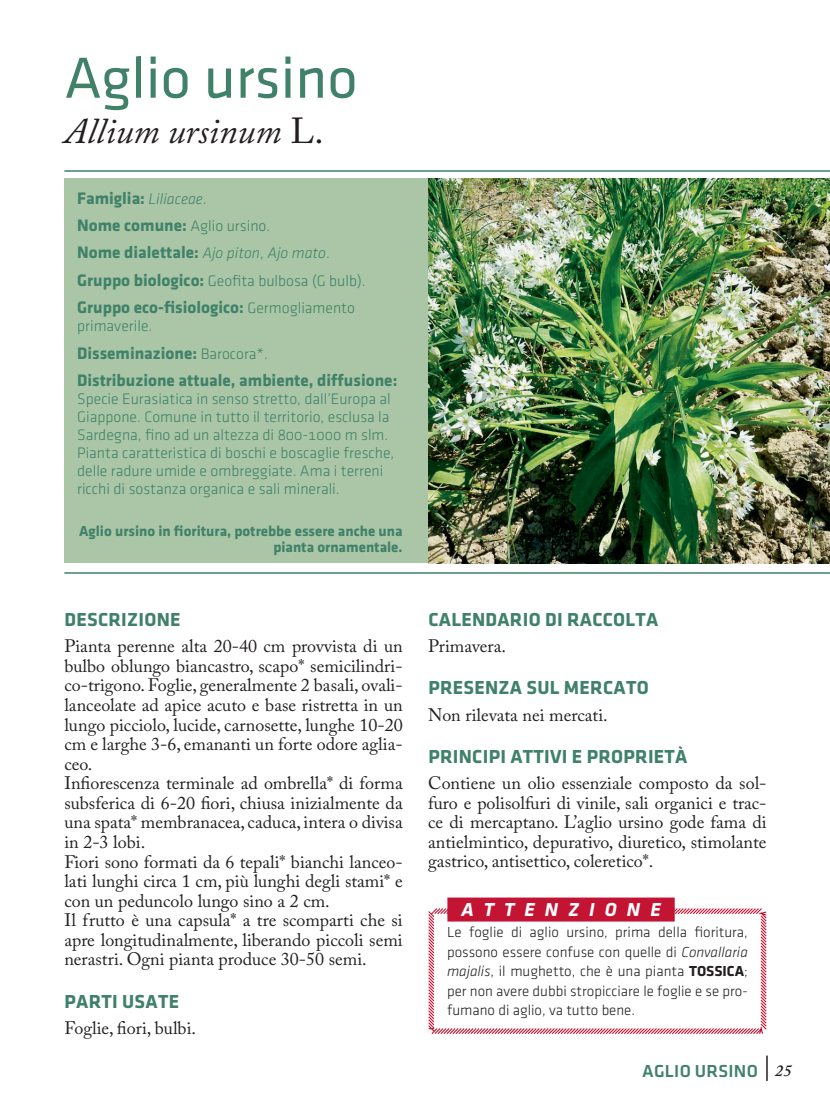
<style>
.page{position:relative;width:830px;height:1107px;background:#fff}
.page>*{position:absolute;margin:0;border:0;box-sizing:border-box;transform-origin:0 0}
.t1{font:60px "Klavika";color:#40816a}
.t2{font:italic 36px "Adobe Caslon Pro";color:#231f20}
.t3{font:700 19.5px "Klavika";letter-spacing:.015em;color:#40816a}
.t4{font:italic 700 19.5px "Klavika";letter-spacing:.515em;color:#fff}
.t5{font:18px/19.5px "Adobe Caslon Pro";color:#231f20}
.t6{font:500 18px "Klavika";letter-spacing:.015em;color:#40816a}
.t7{font:700 17.25px/27.5px "Klavika";color:#40816a}
.t8{font:15.75px/18px "Klavika Light OSTF";color:#40816a}
.t9{font:15px/19.5px "Klavika Light OSTF";color:#231f20;text-align:justify}
.t10{font:700 15px/16.5px "Klavika";color:#40816a;text-align:right}
.s1{font-style:normal}
.s2{font-family:"Klavika Light Italic TF";font-weight:400;font-size:15.75px}
.s3{font-family:"Klavika Light OSTF";font-weight:400;font-size:15.75px}
.s4{font-family:"Klavika";font-weight:700;font-size:17.25px}
.s5{font-family:"Klavika Light Italic TF"}
.s6{font-family:"Klavika";font-weight:700}
.s7{font-family:"Adobe Caslon Pro";font-weight:600;font-style:italic;font-size:16.5px;color:#231f20}
</style>
<div class="page">
<hr style="left:64px;top:170px;width:765px;height:2px;background:#40816a">
<hr style="left:64px;top:572px;width:765px;height:2px;background:#40816a">
<svg style="left:766px;top:1055px;width:1px;height:26px"></svg>
<img style="left:428px;top:179px;width:401px;height:384px">
<div style="left:64px;top:179px;width:364px;height:384px;background:#aac6a6"></div>
<svg style="left:428px;top:907px;width:339px;height:127px"></svg>
<div style="left:447px;top:897px;width:227px;height:24px;background:#c41433"></div>
<h1 class="t1" style="left:64px;top:56px;width:295px">Aglio ursino</h1>
<h2 class="t2" style="left:64px;top:118px;width:260px">Allium ursinum <span class="s1">L.</span></h2>
<p class="t7" style="left:77px;top:186px;width:131px">Famiglia: <span class="s2">Liliaceae</span><span class="s3">.</span></p>
<p class="t8" style="left:77px;top:218px;width:194px"><span class="s4">Nome comune:</span> Aglio ursino.</p>
<p class="t7" style="left:77px;top:240px;width:254px">Nome dialettale: <span class="s2">Ajo piton</span><span class="s3">,</span> <span class="s2">Ajo mato</span><span class="s3">.</span></p>
<p class="t8" style="left:77px;top:273px;width:290px"><span class="s4">Gruppo biologico:</span> Geofita bulbosa (G bulb).</p>
<p class="t7" style="left:77px;top:295px;width:279px">Gruppo eco-fisiologico: <span class="s3">Germogliamento</span></p>
<p class="t8" style="left:77px;top:318px;width:77px">primaverile.</p>
<p class="t7" style="left:77px;top:341px;width:321px">Disseminazione: <span class="s3">Barocora*.<br></span>Distribuzione attuale, ambiente, diffusione:</p>
<p class="t8" style="left:77px;top:391px;width:318px">Specie Eurasiatica in senso stretto, dall’Europa al Giappone. Comune in tutto il territorio, esclusa la Sardegna, fino ad un altezza di 800-1000 m slm.<br>Pianta caratteristica di boschi e boscaglie fresche, delle radure umide e ombreggiate. Ama i terreni ricchi di sostanza organica e sali minerali.</p>
<p class="t10" style="left:79px;top:524px;width:325px">Aglio ursino in fioritura, potrebbe essere anche una pianta ornamentale.</p>
<p class="t3" style="left:64px;top:612px;width:118px">DESCRIZIONE</p>
<p class="t5" style="left:64px;top:638px;width:340px">Pianta perenne alta 20-40 cm provvista di un bulbo oblungo biancastro, scapo* semicilindri&shy;co-trigono. Foglie, generalmente 2 basali, ovali&shy;lanceolate ad apice acuto e base ristretta in un lungo picciolo, lucide, carnosette, lunghe 10-20 cm e larghe 3-6, emananti un forte odore aglia&shy;ceo.<br>Infiorescenza terminale ad ombrella* di forma subsferica di 6-20 fiori, chiusa inizialmente da una spata* membranacea, caduca, intera o divisa in 2-3 lobi.<br>Fiori sono formati da 6 tepali* bianchi lanceo&shy;lati lunghi circa 1 cm, più lunghi degli stami* e con un peduncolo lungo sino a 2 cm.<br>Il frutto è una capsula* a tre scomparti che si apre longitudinalmente, liberando piccoli semi nerastri. Ogni pianta produce 30-50 semi.</p>
<p class="t3" style="left:64px;top:993px;width:116px">PARTI USATE</p>
<p class="t5" style="left:64px;top:1020px;width:133px">Foglie, fiori, bulbi.</p>
<p class="t3" style="left:428px;top:612px;width:231px">CALENDARIO DI RACCOLTA</p>
<p class="t5" style="left:428px;top:638px;width:79px">Primavera.</p>
<p class="t3" style="left:428px;top:680px;width:222px">PRESENZA SUL MERCATO</p>
<p class="t5" style="left:428px;top:707px;width:181px">Non rilevata nei mercati.</p>
<p class="t3" style="left:428px;top:749px;width:260px">PRINCIPI ATTIVI E PROPRIETÀ</p>
<p class="t5" style="left:428px;top:775px;width:340px;text-align:justify">Contiene un olio essenziale composto da sol&shy;furo e polisolfuri di vinile, sali organici e trac&shy;ce di mercaptano. L’aglio ursino gode fama di antielmintico, depurativo, diuretico, stimolante gastrico, antisettico, coleretico*.</p>
<p class="t4" style="left:461px;top:901px;width:201px">ATTENZIONE</p>
<p class="t9" style="left:447px;top:924px;width:302px">Le foglie di aglio ursino, prima della fioritura, possono essere confuse con quelle di <span class="s5">Convallaria majalis</span>, il mughetto, che è una pianta <span class="s6">TOSSICA</span>; per non avere dubbi stropicciare le foglie e se pro&shy;fumano di aglio, va tutto bene.</p>
<p class="t6" style="left:642px;top:1064px;width:151px">AGLIO URSINO <span class="s7">25</span></p>
</div>
